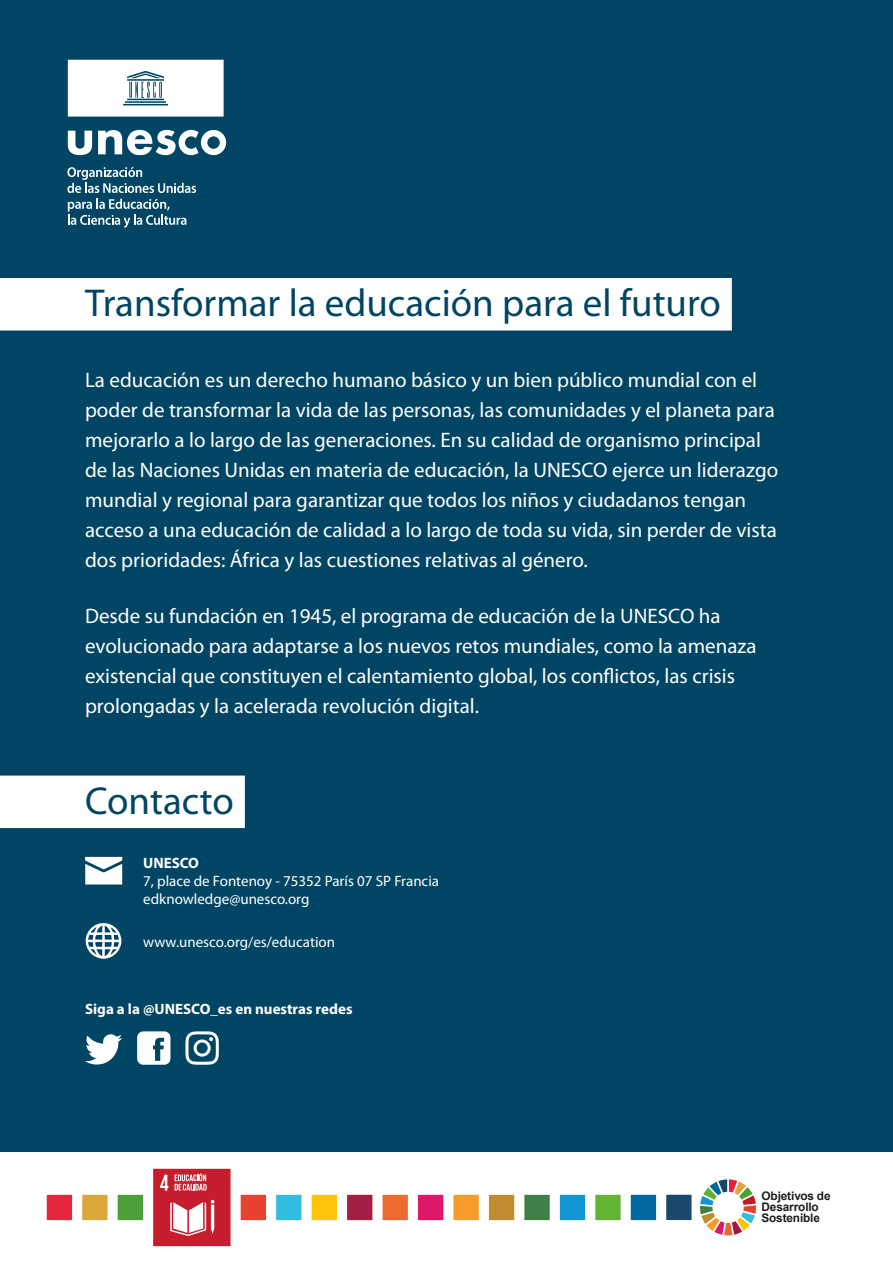
<style>
.page{position:relative;width:893px;height:1263px;background:#fff}
.page>*{position:absolute;margin:0;border:0;box-sizing:border-box;transform-origin:0 0}
.t1{font:39px "Myriad Pro";color:#004563}
.t2{font:21px/30px "Myriad Pro";color:#fff}
.t3{font:15px/18px "Myriad Pro";color:#fff}
.t4{font:700 15px "Myriad Pro";color:#fff}
.t5{font:700 11.85px/11.1px "Arial";letter-spacing:-.01em;color:#1d1e1c}
</style>
<div class="page">
<div style="left:0;top:0;width:893px;height:1235px;background:#004563"></div>
<div style="left:0;top:1152px;width:893px;height:111px;background:#fff"></div>
<svg style="left:700px;top:1179px;width:57px;height:57px"></svg>
<div style="left:46px;top:1194px;width:27px;height:27px;background:#e6273c"></div>
<div style="left:45px;top:1193px;width:28px;height:28px;border:1px solid #fff"></div>
<div style="left:82px;top:1194px;width:26px;height:27px;background:#dda63a"></div>
<div style="left:81px;top:1193px;width:28px;height:28px;border:1px solid #fff"></div>
<div style="left:117px;top:1194px;width:27px;height:27px;background:#4da039"></div>
<div style="left:116px;top:1193px;width:28px;height:28px;border:1px solid #fff"></div>
<div style="left:240px;top:1194px;width:27px;height:27px;background:#e8422f"></div>
<div style="left:239px;top:1193px;width:28px;height:28px;border:1px solid #fff"></div>
<div style="left:275px;top:1194px;width:27px;height:27px;background:#31bce1"></div>
<div style="left:275px;top:1193px;width:28px;height:28px;border:1px solid #fff"></div>
<div style="left:311px;top:1194px;width:27px;height:27px;background:#fcc30b"></div>
<div style="left:310px;top:1193px;width:28px;height:28px;border:1px solid #fff"></div>
<div style="left:346px;top:1194px;width:27px;height:27px;background:#a21e44"></div>
<div style="left:346px;top:1193px;width:28px;height:28px;border:1px solid #fff"></div>
<div style="left:382px;top:1194px;width:27px;height:27px;background:#ed6a30"></div>
<div style="left:381px;top:1193px;width:28px;height:28px;border:1px solid #fff"></div>
<div style="left:417px;top:1194px;width:27px;height:27px;background:#df1769"></div>
<div style="left:417px;top:1193px;width:28px;height:28px;border:1px solid #fff"></div>
<div style="left:453px;top:1194px;width:26px;height:27px;background:#f59c2b"></div>
<div style="left:452px;top:1193px;width:28px;height:28px;border:1px solid #fff"></div>
<div style="left:488px;top:1194px;width:27px;height:27px;background:#c18c30"></div>
<div style="left:488px;top:1193px;width:28px;height:28px;border:1px solid #fff"></div>
<div style="left:524px;top:1194px;width:26px;height:27px;background:#407f45"></div>
<div style="left:523px;top:1193px;width:28px;height:28px;border:1px solid #fff"></div>
<div style="left:559px;top:1194px;width:27px;height:27px;background:#1296d4"></div>
<div style="left:558px;top:1193px;width:29px;height:28px;border:1px solid #fff"></div>
<div style="left:595px;top:1194px;width:26px;height:27px;background:#63b335"></div>
<div style="left:594px;top:1193px;width:28px;height:28px;border:1px solid #fff"></div>
<div style="left:630px;top:1194px;width:27px;height:27px;background:#01699f"></div>
<div style="left:629px;top:1193px;width:28px;height:28px;border:1px solid #fff"></div>
<div style="left:665px;top:1194px;width:27px;height:27px;background:#1b496b"></div>
<div style="left:665px;top:1193px;width:28px;height:28px;border:1px solid #fff"></div>
<svg style="left:153px;top:1168px;width:78px;height:79px"></svg>
<svg style="left:67px;top:167px;width:129px;height:26px"></svg>
<svg style="left:68px;top:199px;width:118px;height:29px"></svg>
<svg style="left:68px;top:60px;width:156px;height:57px"></svg>
<svg style="left:68px;top:131px;width:24px;height:24px"></svg>
<svg style="left:98px;top:130px;width:128px;height:25px"></svg>
<div style="left:0;top:278px;width:732px;height:52px;background:#fff"></div>
<div style="left:0;top:775px;width:245px;height:53px;background:#fff"></div>
<svg style="left:85px;top:857px;width:37px;height:27px"></svg>
<svg style="left:85px;top:923px;width:36px;height:36px"></svg>
<svg style="left:85px;top:1034px;width:37px;height:31px"></svg>
<svg style="left:137px;top:1031px;width:33px;height:34px"></svg>
<svg style="left:185px;top:1031px;width:34px;height:34px"></svg>
<h1 class="t1" style="left:85px;top:279px;width:637px">Transformar la educación para el futuro</h1>
<p class="t2" style="left:85px;top:365px;width:695px">La educación es un derecho humano básico y un bien público mundial con el poder de transformar la vida de las personas, las comunidades y el planeta para mejorarlo a lo largo de las generaciones. En su calidad de organismo principal de las Naciones Unidas en materia de educación, la UNESCO ejerce un liderazgo mundial y regional para garantizar que todos los niños y ciudadanos tengan acceso a una educación de calidad a lo largo de toda su vida, sin perder de vista dos prioridades: África y las cuestiones relativas al género.</p>
<p class="t2" style="left:85px;top:600px;width:673px">Desde su fundación en 1945, el programa de educación de la UNESCO ha evolucionado para adaptarse a los nuevos retos mundiales, como la amenaza existencial que constituyen el calentamiento global, los conflictos, las crisis prolongadas y la acelerada revolución digital.</p>
<h1 class="t1" style="left:85px;top:777px;width:150px">Contacto</h1>
<p class="t4" style="left:143px;top:853px;width:57px">UNESCO</p>
<p class="t3" style="left:143px;top:872px;width:297px">7, place de Fontenoy - 75352 París 07 SP Francia edknowledge@unesco.org</p>
<p class="t3" style="left:143px;top:932px;width:193px">www.unesco.org/es/education</p>
<p class="t4" style="left:85px;top:999px;width:269px">Siga a la @UNESCO_es en nuestras redes</p>
<p class="t5" style="left:761px;top:1191px;width:71px">Objetivos de<br>Desarrollo<br>Sostenible</p>
</div>
